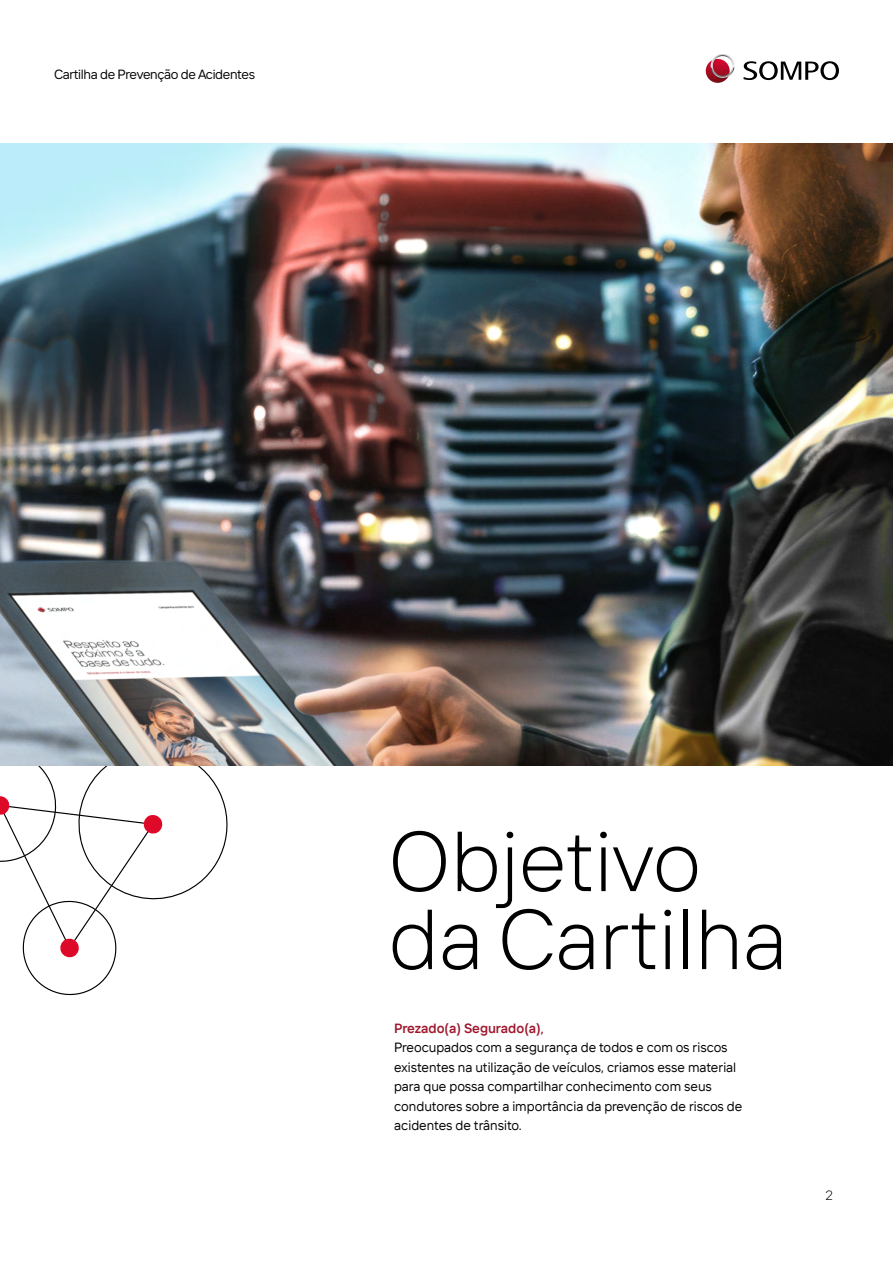
<style>
.page{position:relative;width:893px;height:1263px;background:#fff}
.page>*{position:absolute;margin:0;border:0;box-sizing:border-box;transform-origin:0 0}
.t1{font:300 84.9px/78px "TT Interphases Pro Trl";color:#000}
.t2{font:300 13.5px "TT Interfaces";color:#000}
.t3{font:13.35px/19.5px "TT Interphases Pro Trl";color:#000}
.t4{font:13.35px "TT Interfaces";letter-spacing:-.025em;color:#000}
.t5{font:13.35px "TT Interphases Pro Trl Dm Bd";color:#9f182e}
</style>
<div class="page">
<svg style="left:0;top:766px;width:228px;height:230px"></svg>
<svg style="left:142px;top:814px;width:22px;height:21px"></svg>
<svg style="left:59px;top:937px;width:21px;height:21px"></svg>
<svg style="left:0;top:795px;width:11px;height:21px"></svg>
<img style="left:0;top:143px;width:893px;height:623px">
<svg style="left:743px;top:61px;width:96px;height:19px"></svg>
<svg style="left:706px;top:59px;width:24px;height:24px"></svg>
<svg style="left:711px;top:54px;width:24px;height:25px"></svg>
<p class="t4" style="left:54px;top:66px;width:203px">Cartilha de Prevenção de Acidentes</p>
<h1 class="t1" style="left:388px;top:821px;width:400px">Objetivo da Cartilha</h1>
<p class="t5" style="left:394px;top:1019px;width:151px">Prezado(a) Segurado(a),</p>
<p class="t3" style="left:394px;top:1037px;width:350px">Preocupados com a segurança de todos e com os riscos existentes na utilização de veículos, criamos esse material para que possa compartilhar conhecimento com seus condutores sobre a importância da prevenção de riscos de acidentes de trânsito.</p>
<p class="t2" style="left:825px;top:1187px;width:9px">2</p>
</div>
